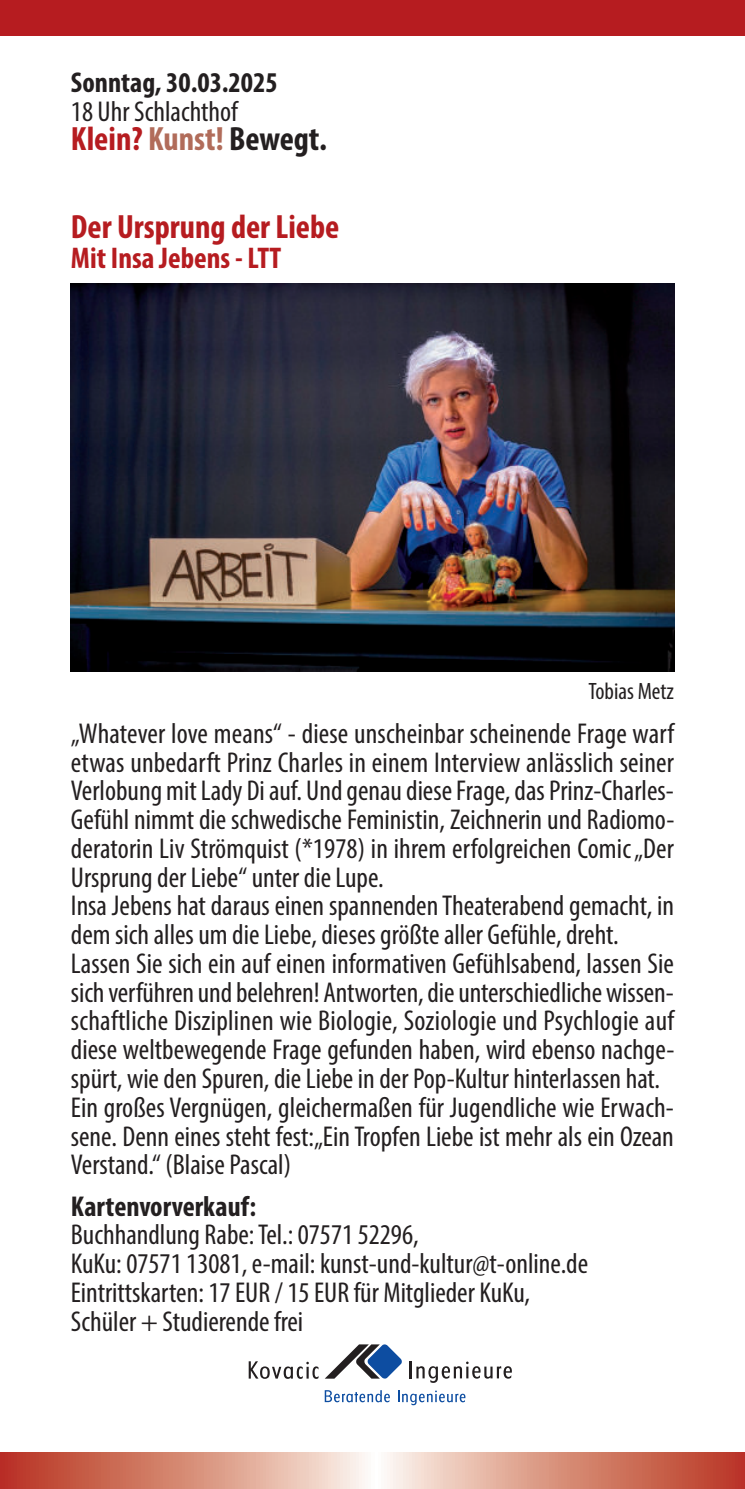
<style>
.page{position:relative;width:745px;height:1489px;background:#fff}
.page>*{position:absolute;margin:0;border:0;box-sizing:border-box;transform-origin:0 0}
.t1{font:700 condensed 33.75px "Myriad Pro";color:#231f20}
.t2{font:700 condensed 33.75px "Myriad Pro";color:#b61c20}
.t3{font:700 condensed 30px "Myriad Pro";color:#b61c20}
.t4{font:condensed 28.75px/28.8px "Myriad Pro";color:#231f20}
.t5{font:700 condensed 28.75px "Myriad Pro";color:#231f20}
.t6{font:condensed 23.75px "Myriad Pro";color:#231f20}
.s1{color:#b61c20}
.s2{color:#b16c5a}
</style>
<div class="page">
<div style="left:0;top:0;width:744px;height:35px;background:#b61c20"></div>
<svg style="left:0;top:1452px;width:744px;height:36px;background:#d99280"></svg>
<svg style="left:325px;top:1344px;width:77px;height:34px"></svg>
<svg style="left:248px;top:1361px;width:70px;height:17px"></svg>
<svg style="left:409px;top:1361px;width:102px;height:21px"></svg>
<svg style="left:324px;top:1390px;width:65px;height:12px"></svg>
<svg style="left:398px;top:1390px;width:67px;height:14px"></svg>
<img style="left:71px;top:283px;width:602px;height:388px">
<p class="t5" style="left:71px;top:72px;width:208px">Sonntag, 30.03.2025</p>
<p class="t4" style="left:71px;top:98px;width:168px">18 Uhr Schlachthof</p>
<p class="t1" style="left:71px;top:126px;width:257px"><span class="s1">Klein?</span> <span class="s2">Kunst!</span> Bewegt.</p>
<p class="t2" style="left:71px;top:214px;width:270px">Der Ursprung der Liebe</p>
<p class="t3" style="left:71px;top:246px;width:212px">Mit Insa Jebens - LTT</p>
<p class="t6" style="left:588px;top:679px;width:87px">Tobias Metz</p>
<p class="t4" style="left:71px;top:719px;width:604px">„Whatever love means“ - diese unscheinbar scheinende Frage warf etwas unbedarft Prinz Charles in einem Interview anlässlich seiner Verlobung mit Lady Di auf. Und genau diese Frage, das Prinz-Charles-Gefühl nimmt die schwedische Feministin, Zeichnerin und Radiomo&shy;deratorin Liv Strömquist (*1978) in ihrem erfolgreichen Comic „Der Ursprung der Liebe“ unter die Lupe.<br>Insa Jebens hat daraus einen spannenden Theaterabend gemacht, in dem sich alles um die Liebe, dieses größte aller Gefühle, dreht.<br>Lassen Sie sich ein auf einen informativen Gefühlsabend, lassen Sie sich verführen und belehren! Antworten, die unterschiedliche wissen&shy;schaftliche Disziplinen wie Biologie, Soziologie und Psychlogie auf diese weltbewegende Frage gefunden haben, wird ebenso nachge&shy;spürt, wie den Spuren, die Liebe in der Pop-Kultur hinterlassen hat.<br>Ein großes Vergnügen, gleichermaßen für Jugendliche wie Erwach&shy;sene. Denn eines steht fest:„Ein Tropfen Liebe ist mehr als ein Ozean Verstand.“ (Blaise Pascal)</p>
<p class="t5" style="left:71px;top:1195px;width:187px">Kartenvorverkauf:</p>
<p class="t4" style="left:71px;top:1221px;width:518px">Buchhandlung Rabe: Tel.: 07571 52296,<br>KuKu: 07571 13081, e-mail: kunst-und-kultur@t-online.de Eintrittskarten: 17 EUR / 15 EUR für Mitglieder KuKu, Schüler + Studierende frei</p>
</div>
